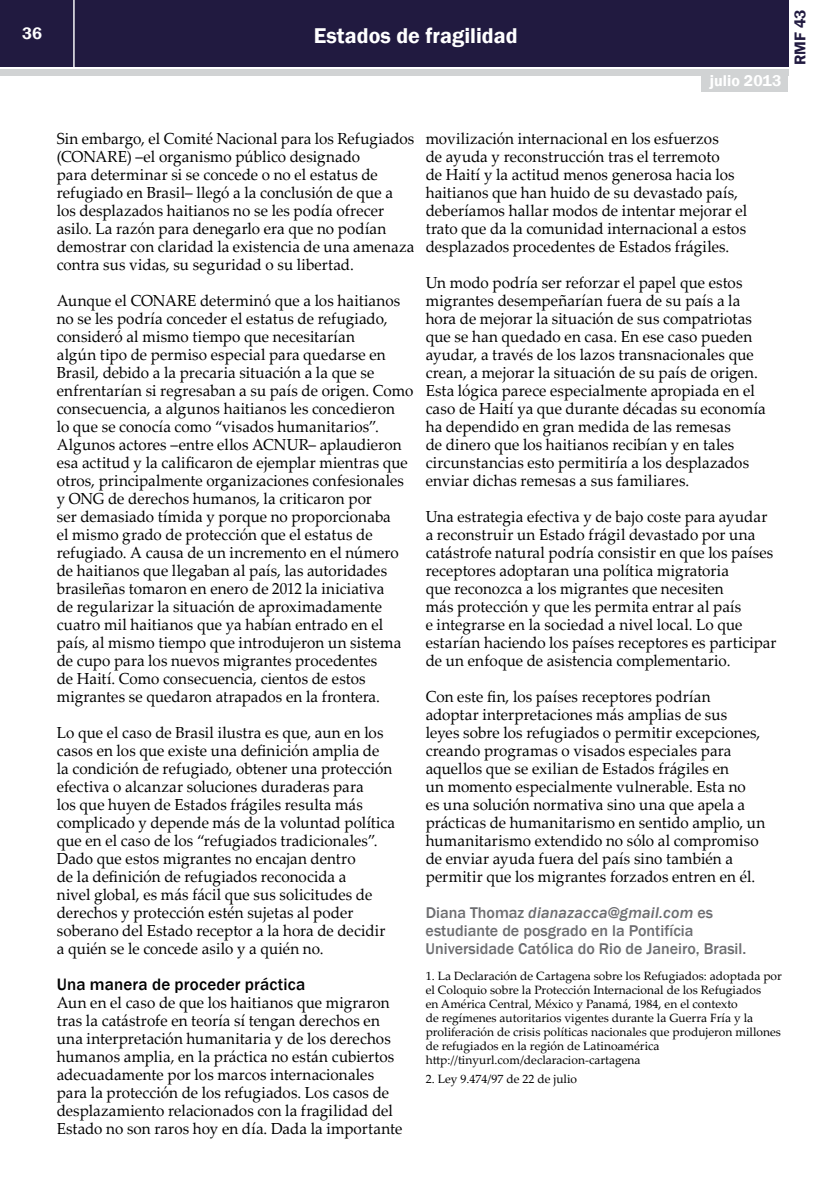
<style>
.page{position:relative;width:840px;height:1191px;background:#fff}
.page>*{position:absolute;margin:0;border:0;box-sizing:border-box;transform-origin:0 0}
.t1{font:600 22px "Franklin Gothic";color:#fff}
.t2{font:500 17px "Franklin Gothic";letter-spacing:.01em;color:#000}
.t3{font:600 17px "Franklin Gothic";color:#fff}
.t4{font:16px/18px "Palatino Linotype";letter-spacing:.005em;color:#000;scale:.95 1}
.t5{font:500 16px/18px "Franklin Gothic";color:#6d6e71}
.t6{font:600 16px "Franklin Gothic";color:#fff}
.t7{font:600 16px "Franklin Gothic";color:#211a40}
.t8{font:12px/14px "Palatino Linotype";color:#000}
.s1{font-style:italic}
</style>
<div class="page">
<div style="left:0;top:0;width:787px;height:66px;background:#211a40"></div>
<div style="left:0;top:69px;width:787px;height:6px;background:#d1d3d4"></div>
<hr style="left:73px;top:0;width:2px;height:67px;background:#fff">
<div style="left:700px;top:74px;width:87px;height:18px;background:#d1d3d4"></div>
<p class="t3" style="left:22px;top:23px;width:21px">36</p>
<h1 class="t1" style="left:313px;top:22px;width:205px">Estados de fragilidad</h1>
<p class="t6" style="left:709px;top:71px;width:73px">julio 2013</p>
<p class="t7" style="left:789px;top:65px;width:57px;rotate:-90deg">RMF 43</p>
<p class="t4" style="left:57px;top:129px;width:378px">Sin embargo, el Comité Nacional para los Refugiados (CONARE) –el organismo público designado<br>para determinar si se concede o no el estatus de refugiado en Brasil– llegó a la conclusión de que a los desplazados haitianos no se les podía ofrecer asilo. La razón para denegarlo era que no podían demostrar con claridad la existencia de una amenaza contra sus vidas, su seguridad o su libertad.</p>
<p class="t4" style="left:57px;top:291px;width:376px">Aunque el CONARE determinó que a los haitianos no se les podría conceder el estatus de refugiado, consideró al mismo tiempo que necesitarían<br>algún tipo de permiso especial para quedarse en Brasil, debido a la precaria situación a la que se enfrentarían si regresaban a su país de origen. Como consecuencia, a algunos haitianos les concedieron<br>lo que se conocía como “visados humanitarios”.<br>Algunos actores –entre ellos ACNUR– aplaudieron esa actitud y la calificaron de ejemplar mientras que otros, principalmente organizaciones confesionales y ONG de derechos humanos, la criticaron por<br>ser demasiado tímida y porque no proporcionaba<br>el mismo grado de protección que el estatus de refugiado. A causa de un incremento en el número de haitianos que llegaban al país, las autoridades brasileñas tomaron en enero de 2012 la iniciativa<br>de regularizar la situación de aproximadamente cuatro mil haitianos que ya habían entrado en el país, al mismo tiempo que introdujeron un sistema de cupo para los nuevos migrantes procedentes<br>de Haití. Como consecuencia, cientos de estos migrantes se quedaron atrapados en la frontera.</p>
<p class="t4" style="left:57px;top:723px;width:357px">Lo que el caso de Brasil ilustra es que, aun en los casos en los que existe una definición amplia de la condición de refugiado, obtener una protección efectiva o alcanzar soluciones duraderas para<br>los que huyen de Estados frágiles resulta más complicado y depende más de la voluntad política que en el caso de los “refugiados tradicionales”.<br>Dado que estos migrantes no encajan dentro<br>de la definición de refugiados reconocida a<br>nivel global, es más fácil que sus solicitudes de derechos y protección estén sujetas al poder soberano del Estado receptor a la hora de decidir a quién se le concede asilo y a quién no.</p>
<p class="t2" style="left:57px;top:974px;width:250px">Una manera de proceder práctica</p>
<p class="t4" style="left:57px;top:993px;width:365px">Aun en el caso de que los haitianos que migraron tras la catástrofe en teoría sí tengan derechos en una interpretación humanitaria y de los derechos humanos amplia, en la práctica no están cubiertos adecuadamente por los marcos internacionales para la protección de los refugiados. Los casos de desplazamiento relacionados con la fragilidad del Estado no son raros hoy en día. Dada la importante</p>
<p class="t4" style="left:425px;top:129px;width:340px">movilización internacional en los esfuerzos<br>de ayuda y reconstrucción tras el terremoto<br>de Haití y la actitud menos generosa hacia los haitianos que han huido de su devastado país, deberíamos hallar modos de intentar mejorar el trato que da la comunidad internacional a estos desplazados procedentes de Estados frágiles.</p>
<p class="t4" style="left:425px;top:273px;width:359px">Un modo podría ser reforzar el papel que estos migrantes desempeñarían fuera de su país a la hora de mejorar la situación de sus compatriotas que se han quedado en casa. En ese caso pueden ayudar, a través de los lazos transnacionales que crean, a mejorar la situación de su país de origen.<br>Esta lógica parece especialmente apropiada en el caso de Haití ya que durante décadas su economía ha dependido en gran medida de las remesas<br>de dinero que los haitianos recibían y en tales circunstancias esto permitiría a los desplazados enviar dichas remesas a sus familiares.</p>
<p class="t4" style="left:425px;top:507px;width:371px">Una estrategia efectiva y de bajo coste para ayudar a reconstruir un Estado frágil devastado por una catástrofe natural podría consistir en que los países receptores adoptaran una política migratoria<br>que reconozca a los migrantes que necesiten<br>más protección y que les permita entrar al país<br>e integrarse en la sociedad a nivel local. Lo que estarían haciendo los países receptores es participar de un enfoque de asistencia complementario.</p>
<p class="t4" style="left:425px;top:687px;width:359px">Con este fin, los países receptores podrían adoptar interpretaciones más amplias de sus<br>leyes sobre los refugiados o permitir excepciones, creando programas o visados especiales para aquellos que se exilian de Estados frágiles en<br>un momento especialmente vulnerable. Esta no<br>es una solución normativa sino una que apela a prácticas de humanitarismo en sentido amplio, un humanitarismo extendido no sólo al compromiso de enviar ayuda fuera del país sino también a permitir que los migrantes forzados entren en él.</p>
<p class="t5" style="left:425px;top:904px;width:322px">Diana Thomaz <span class="s1">dianazacca@gmail.com</span> es estudiante de posgrado en la Pontifícia<br>Universidade Católica do Rio de Janeiro, Brasil.</p>
<p class="t8" style="left:425px;top:968px;width:357px">1. La Declaración de Cartagena sobre los Refugiados: adoptada por el Coloquio sobre la Protección Internacional de los Refugiados<br>en América Central, México y Panamá, 1984, en el contexto<br>de regímenes autoritarios vigentes durante la Guerra Fría y la proliferación de crisis políticas nacionales que produjeron millones de refugiados en la región de Latinoamérica http://tinyurl.com/declaracion-cartagena</p>
<p class="t8" style="left:425px;top:1071px;width:153px">2. Ley 9.474/97 de 22 de julio</p>
</div>
